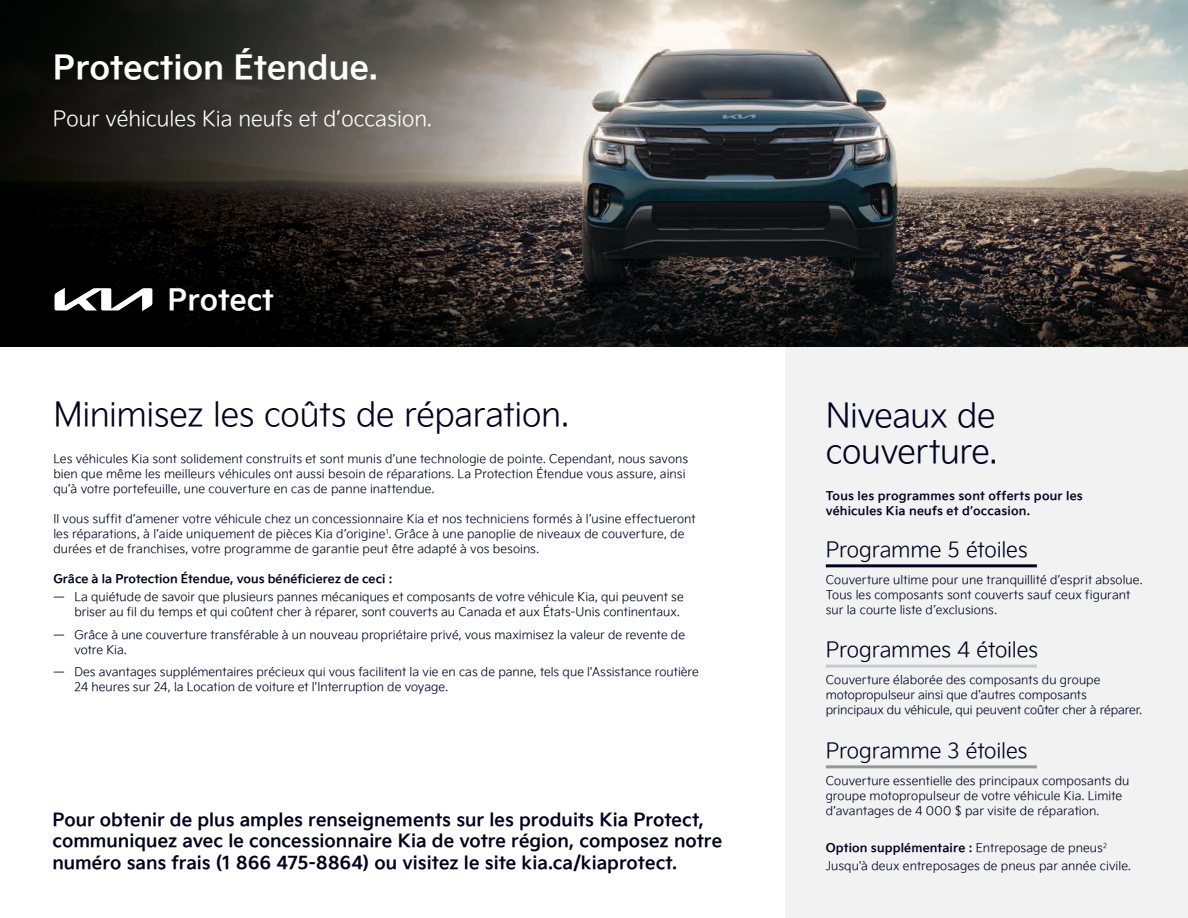
<style>
.page{position:relative;width:1188px;height:918px;background:#fff}
.page>*{position:absolute;margin:0;border:0;box-sizing:border-box;transform-origin:0 0}
.t1{font:33px/36px "Kia Signature OTF Light";letter-spacing:-.01em;color:#00021e}
.t2{font:33px "Kia Signature OTF Bold";color:#fff}
.t3{font:29.25px "Kia Signature OTF Bold";color:#fff}
.t4{font:21px "Kia Signature OTF Light";letter-spacing:-.01em;color:#00021e}
.t5{font:21px "Kia Signature OTF Light";color:#fff}
.t6{font:18px/21.6px "Kia Signature OTF Bold";color:#00021e}
.t7{font:12px/15px "Kia Signature OTF Light";letter-spacing:.005em;color:#00021e}
.t8{font:12px/15px "Kia Signature OTF Bold";letter-spacing:.015em;color:#00021e}
.s1{font-family:"Kia Signature OTF Light"}
</style>
<div class="page">
<div style="left:785px;top:0;width:403px;height:918px;background:#f2f2f3"></div>
<img style="left:0;top:0;width:1188px;height:346px">
<svg style="left:55px;top:288px;width:97px;height:23px"></svg>
<hr style="left:826px;top:564px;width:211px;height:3px;background:#00021e">
<hr style="left:826px;top:665px;width:211px;height:3px;background:#c7c9cb">
<hr style="left:826px;top:765px;width:211px;height:3px;background:#949698">
<h1 class="t2" style="left:53px;top:43px;width:327px">Protection 쉩tendue.</h1>
<h3 class="t5" style="left:53px;top:103px;width:380px">Pour v썗hicules Kia neufs et d’occasion.</h3>
<h2 class="t3" style="left:167px;top:278px;width:108px">Protect</h2>
<h1 class="t1" style="left:53px;top:394px;width:517px">Minimisez les co쏕ts de r썗paration.</h1>
<p class="t7" style="left:53px;top:451px;width:636px">Les v썗hicules Kia sont solidement construits et sont munis d’une technologie de pointe. Cependant, nous savons bien que m썛me les meilleurs v썗hicules ont aussi besoin de r썗parations. La Protection 쉩tendue vous assure, ainsi qu’쌽 votre portefeuille, une couverture en cas de panne inattendue.</p>
<p class="t7" style="left:53px;top:511px;width:644px">Il vous suffit d’amener votre v썗hicule chez un concessionnaire Kia et nos techniciens form썗s 쌽 l’usine effectueront les r썗parations, 쌽 l’aide uniquement de pi썟ces Kia d’origine<sup>1</sup>. Gr쌷ce 쌽 une panoplie de niveaux de couverture, de dur썗es et de franchises, votre programme de garantie peut 썛tre adapt썗 쌽 vos besoins.</p>
<p class="t8" style="left:53px;top:571px;width:340px">Gr쌷ce 쌽 la Protection 쉩tendue, vous b썗n썗ficierez de ceci :</p>
<p class="t7" style="left:74px;top:589px;width:611px;text-indent:-21px">— La qui썗tude de savoir que plusieurs pannes m썗caniques et composants de votre v썗hicule Kia, qui peuvent se briser au fil du temps et qui co쏕tent cher 쌽 r썗parer, sont couverts au Canada et aux 쉩tats-Unis continentaux.</p>
<p class="t7" style="left:74px;top:627px;width:612px;text-indent:-21px">— Gr쌷ce 쌽 une couverture transf썗rable 쌽 un nouveau propri썗taire priv썗, vous maximisez la valeur de revente de votre Kia.</p>
<p class="t7" style="left:74px;top:664px;width:626px;text-indent:-21px">— Des avantages suppl썗mentaires pr썗cieux qui vous facilitent la vie en cas de panne, tels que l'Assistance routi썟re<br>24 heures sur 24, la Location de voiture et l'Interruption de voyage.</p>
<h3 class="t6" style="left:52px;top:808px;width:671px">Pour obtenir de plus amples renseignements sur les produits Kia Protect, communiquez avec le concessionnaire Kia de votre r썗gion, composez notre num썗ro sans frais (1 866 475-8864) ou visitez le site kia.ca/kiaprotect.</h3>
<h1 class="t1" style="left:826px;top:395px;width:173px">Niveaux de couverture.</h1>
<p class="t8" style="left:826px;top:488px;width:259px">Tous les programmes sont offerts pour les v썗hicules Kia neufs et d’occasion.</p>
<h3 class="t4" style="left:826px;top:535px;width:204px">Programme 5 썗toiles</h3>
<p class="t7" style="left:826px;top:572px;width:318px">Couverture ultime pour une tranquillit썗 d’esprit absolue.<br>Tous les composants sont couverts sauf ceux figurant sur la courte liste d’exclusions.</p>
<h3 class="t4" style="left:826px;top:635px;width:214px">Programmes 4 썗toiles</h3>
<p class="t7" style="left:826px;top:672px;width:318px">Couverture 썗labor썗e des composants du groupe motopropulseur ainsi que d’autres composants principaux du v썗hicule, qui peuvent co쏕ter cher 쌽 r썗parer.</p>
<h3 class="t4" style="left:826px;top:735px;width:203px">Programme 3 썗toiles</h3>
<p class="t7" style="left:826px;top:772px;width:305px">Couverture essentielle des principaux composants du groupe motopropulseur de votre v썗hicule Kia. Limite d’avantages de 4 000 $ par visite de r썗paration.</p>
<p class="t8" style="left:826px;top:840px;width:283px">Option suppl썗mentaire : <span class="s1">Entreposage de pneus</span><sup>2</sup></p>
<p class="t7" style="left:826px;top:858px;width:307px">Jusqu'쌽 deux entreposages de pneus par ann썗e civile.</p>
</div>
